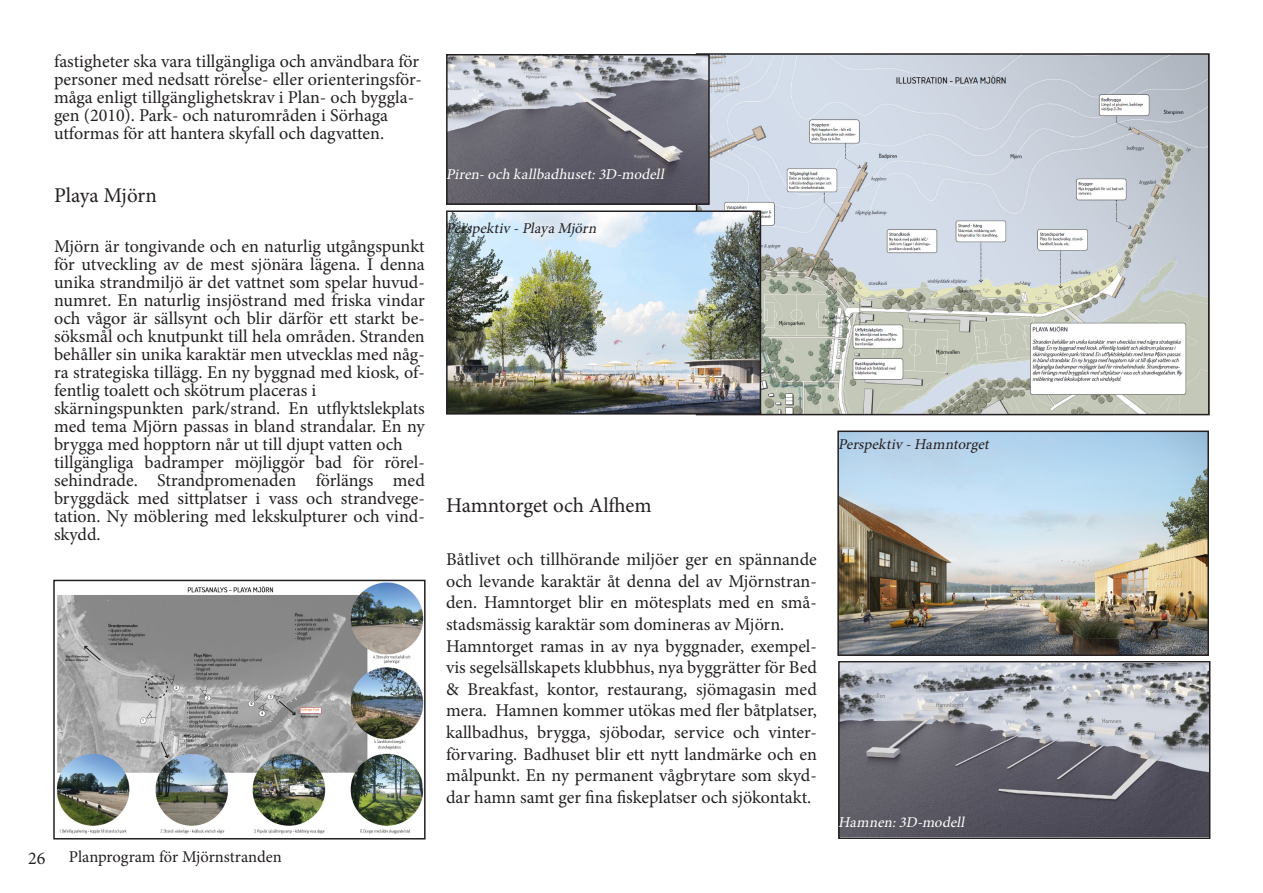
<style>
.page{position:relative;width:1263px;height:893px;background:#fff}
.page>*{position:absolute;margin:0;border:0;box-sizing:border-box;transform-origin:0 0}
.t1{font:21px "Minion Pro";letter-spacing:-.005em;color:#231f20}
.t2{font:18px/18px "Minion Pro";color:#231f20;text-align:justify}
.t3{font:16.5px "Minion Pro";letter-spacing:-.005em;color:#231f20}
._2_Kapitelrubrik{font:italic 15px "Minion Pro";color:#fff}
._2_Kapitelrubrik-2{font:italic 15px "Minion Pro";color:#231f20}
</style>
<div class="page">
<img style="left:840px;top:434px;width:366px;height:219px">
<div style="left:837px;top:431px;width:372px;height:225px;border:2px solid #231f20"></div>
<img style="left:841px;top:664px;width:366px;height:172px">
<div style="left:838px;top:661px;width:372px;height:178px;border:2px solid #231f20"></div>
<img style="left:699px;top:56px;width:508px;height:356px">
<div style="left:696px;top:53px;width:514px;height:362px;border:2px solid #231f20"></div>
<img style="left:449px;top:213px;width:309px;height:199px">
<div style="left:446px;top:210px;width:315px;height:205px;border:2px solid #231f20"></div>
<img style="left:449px;top:57px;width:258px;height:145px">
<div style="left:446px;top:54px;width:264px;height:151px;border:2px solid #231f20"></div>
<img style="left:56px;top:583px;width:367px;height:251px">
<div style="left:53px;top:580px;width:373px;height:259px;border:2px solid #231f20"></div>
<p class="t2" style="left:54px;top:52px;width:369px;text-align:left">fastigheter ska vara tillgängliga och användbara för personer med nedsatt rörelse- eller orienteringsför&shy;måga enligt tillgänglighetskrav i Plan- och byggla&shy;gen (2010). Park- och naturområden i Sörhaga utformas för att hantera skyfall och dagvatten.</p>
<p class="t1" style="left:54px;top:181px;width:104px">Playa Mjörn</p>
<p class="t2" style="left:54px;top:237px;width:372px">Mjörn är tongivande och en naturlig utgångspunkt för utveckling av de mest sjönära lägena. I denna unika strandmiljö är det vattnet som spelar huvud&shy;numret. En naturlig insjöstrand med friska vindar och vågor är sällsynt och blir därför ett starkt be&shy;söksmål och knutpunkt till hela områden. Stranden behåller sin unika karaktär men utvecklas med någ&shy;ra strategiska tillägg. En ny byggnad med kiosk, of&shy;fentlig toalett och skötrum placeras i</p>
<p class="t2" style="left:54px;top:399px;width:372px">skärningspunkten park/strand. En utflyktslekplats med tema Mjörn passas in bland strandalar. En ny brygga med hopptorn når ut till djupt vatten och</p>
<p class="t2" style="left:54px;top:453px;width:372px">tillgängliga badramper möjliggör bad för rörel&shy;sehindrade. Strandpromenaden förlängs med bryggdäck med sittplatser i vass och strandvege&shy;tation. Ny möblering med lekskulpturer och vind&shy;skydd.</p>
<p class="t2" style="left:28px;top:849px;width:19px">26</p>
<p class="t3" style="left:69px;top:846px;width:214px">Planprogram för Mjörnstranden</p>
<p class="_2_Kapitelrubrik" style="left:446px;top:164px;width:223px">Piren-och kallbadhuset:3D-modell</p>
<p class="_2_Kapitelrubrik-2" style="left:446px;top:218px;width:155px">Perspektiv -PlayaMj örn</p>
<p class="t1" style="left:446px;top:491px;width:207px">Hamntorget och Alfhem</p>
<p class="t2" style="left:446px;top:549px;width:372px;line-height:21.6px">Båtlivet och tillhörande miljöer ger en spännande och levande karaktär åt denna del av Mjörnstran&shy;den. Hamntorget blir en mötesplats med en små&shy;stadsmässig karaktär som domineras av Mjörn.</p>
<p class="t2" style="left:446px;top:635px;width:372px;line-height:21.6px">Hamntorget ramas in av nya byggnader, exempel&shy;vis segelsällskapets klubbhus, nya byggrätter för Bed &amp; Breakfast, kontor, restaurang, sjömagasin med mera. Hamnen kommer utökas med fler båtplatser, kallbadhus, brygga, sjöbodar, service och vinter&shy;förvaring. Badhuset blir ett nytt landmärke och en målpunkt. En ny permanent vågbrytare som skyd&shy;dar hamn samt ger fina fiskeplatser och sjökontakt.</p>
<p class="_2_Kapitelrubrik-2" style="left:838px;top:434px;width:156px">Perspektiv -Hamntorget</p>
<p class="_2_Kapitelrubrik" style="left:838px;top:812px;width:131px">Hamnen:3D-modell</p>
</div>
